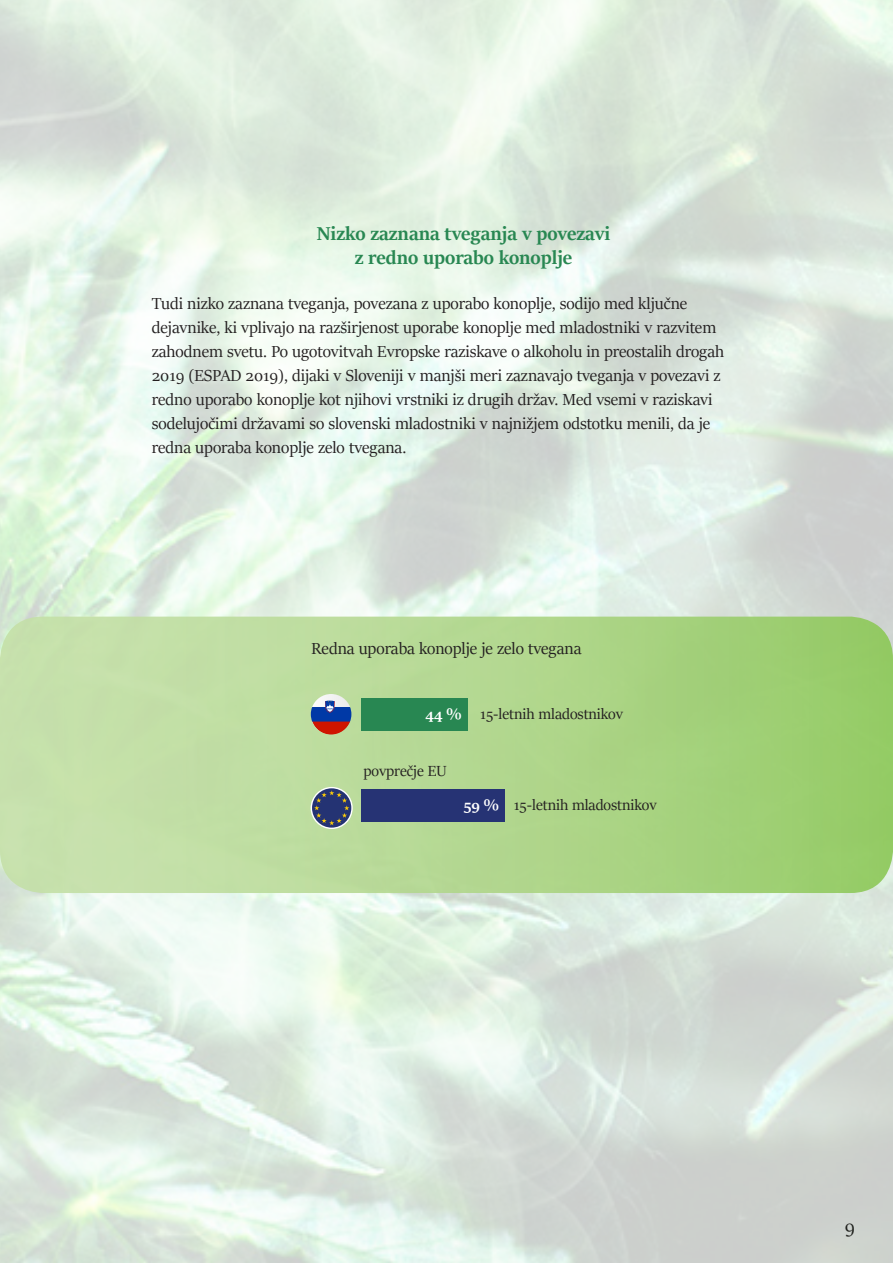
<style>
.page{position:relative;width:893px;height:1263px;background:#fff}
.page>*{position:absolute;margin:0;border:0;box-sizing:border-box;transform-origin:0 0}
.podnaslov{font:700 21px/24px "Sitka Banner";color:#288752;text-align:center}
.t1{font:21px "Sitka Banner";color:#231f20}
.besedilo{font:18px/24px "Sitka Banner";color:#231f20}
.t2{font:16.5px "Sitka Banner";color:#231f20}
.s1{font-weight:700;color:#fff}
</style>
<div class="page">
<img style="left:0;top:0;width:893px;height:1263px">
<div style="left:0;top:617px;width:893px;height:276px;background:linear-gradient(to right,#cde3b6,#98cc6b);border-radius:43px"></div>
<img style="left:312px;top:694px;width:38px;height:13px">
<div style="left:311px;top:707px;width:40px;height:14px;background:#0039a6"></div>
<img style="left:312px;top:721px;width:38px;height:13px">
<svg style="left:325px;top:701px;width:10px;height:12px"></svg>
<svg style="left:311px;top:787px;width:42px;height:42px"></svg>
<svg style="left:312px;top:788px;width:39px;height:40px"></svg>
<svg style="left:314px;top:790px;width:35px;height:35px"></svg>
<div style="left:362px;top:790px;width:143px;height:32px;background:#263374"></div>
<div style="left:362px;top:698px;width:106px;height:33px;background:#288752"></div>
<p class="podnaslov" style="left:317px;top:220px;width:295px">Nizko zaznana tveganja v povezavi z redno uporabo konoplje</p>
<p class="besedilo" style="left:152px;top:291px;width:574px">Tudi nizko zaznana tveganja, povezana z uporabo konoplje, sodijo med ključne dejavnike, ki vplivajo na razširjenost uporabe konoplje med mladostniki v razvitem zahodnem svetu. Po ugotovitvah Evropske raziskave o alkoholu in preostalih drogah 2019 (ESPAD 2019), dijaki v Sloveniji v manjši meri zaznavajo tveganja v povezavi z redno uporabo konoplje kot njihovi vrstniki iz drugih držav. Med vsemi v raziskavi sodelujočimi državami so slovenski mladostniki v najnižjem odstotku menili, da je redna uporaba konoplje zelo tvegana.</p>
<p class="besedilo" style="left:312px;top:635px;width:271px">Redna uporaba konoplje je zelo tvegana</p>
<p class="t2" style="left:425px;top:702px;width:199px"><span class="s1">44 %</span> 15-letnih mladostnikov</p>
<p class="t2" style="left:363px;top:759px;width:85px">povprečje EU</p>
<p class="t2" style="left:464px;top:793px;width:194px"><span class="s1">59 %</span> 15-letnih mladostnikov</p>
<p class="t1" style="left:845px;top:1212px;width:12px">9</p>
</div>
